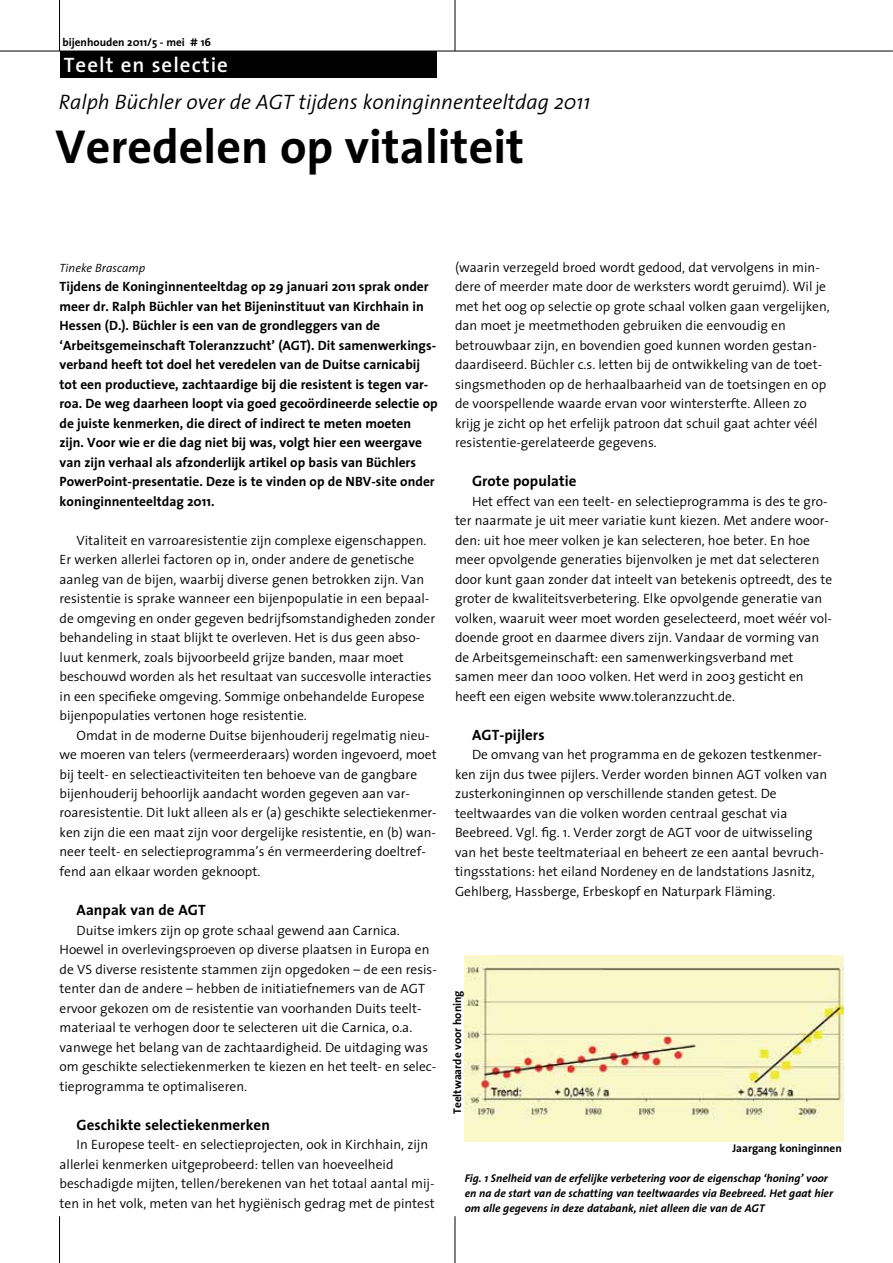
<style>
.page{position:relative;width:893px;height:1263px;background:#fff}
.page>*{position:absolute;margin:0;border:0;box-sizing:border-box;transform-origin:0 0}
.t1{font:700 48px "The Sans";color:#000}
.t2{font:italic 300 21px "The Sans";color:#000}
.t3{font:600 21px "The Sans";letter-spacing:.05em;color:#fff}
.t4{font:700 15px "The Sans";letter-spacing:.005em;color:#000}
.t5{font:300 13.5px/19.5px "The Sans";color:#000}
.t6{font:700 13.5px/19.5px "The Sans";color:#000}
.t7{font:italic 300 12px "The Sans";color:#000}
.t8{font:italic 700 11.25px/15px "The Sans";color:#000}
.t9{font:700 11.25px "The Sans";color:#000}
</style>
<div class="page">
<hr style="left:0;top:51px;width:893px;height:1px;background:#000">
<hr style="left:59px;top:0;width:1px;height:51px;background:#000">
<hr style="left:455px;top:0;width:1px;height:51px;background:#000">
<hr style="left:59px;top:1216px;width:1px;height:47px;background:#000">
<hr style="left:455px;top:1216px;width:1px;height:47px;background:#000">
<div style="left:60px;top:51px;width:376px;height:26px;background:#000"></div>
<img style="left:464px;top:955px;width:379px;height:186px">
<p class="t9" style="left:63px;top:33px;width:150px">bijenhouden 2011/5 - mei # 16</p>
<h2 class="t3" style="left:64px;top:47px;width:166px">Teelt en selectie</h2>
<h2 class="t2" style="left:59px;top:84px;width:533px">Ralph Büchler over de AGT tijdens koninginnenteeltdag 2011</h2>
<h1 class="t1" style="left:56px;top:107px;width:470px">Veredelen op vitaliteit</h1>
<p class="t7" style="left:60px;top:258px;width:87px">Tineke Brascamp</p>
<p class="t6" style="left:60px;top:276px;width:380px">Tijdens de Koninginnenteeltdag op 29 januari 2011 sprak onder meer dr. Ralph Büchler van het Bijeninstituut van Kirchhain in Hessen (D.). Büchler is een van de grondleggers van de ‘Arbeitsgemeinschaft Toleranzzucht’ (AGT). Dit samenwerkings&shy;verband heeft tot doel het veredelen van de Duitse carnicabij tot een productieve, zachtaardige bij die resistent is tegen var&shy;roa. De weg daarheen loopt via goed gecoördineerde selectie op de juiste kenmerken, die direct of indirect te meten moeten zijn. Voor wie er die dag niet bij was, volgt hier een weergave van zijn verhaal als afzonderlijk artikel op basis van Büchlers PowerPoint-presentatie. Deze is te vinden op de NBV-site onder koninginnenteeltdag 2011.</p>
<p class="t5" style="left:60px;top:530px;width:377px;text-indent:17px">Vitaliteit en varroaresistentie zijn complexe eigenschappen.<br>Er werken allerlei factoren op in, onder andere de genetische aanleg van de bijen, waarbij diverse genen betrokken zijn. Van resistentie is sprake wanneer een bijenpopulatie in een bepaal&shy;de omgeving en onder gegeven bedrijfsomstandigheden zonder behandeling in staat blijkt te overleven. Het is dus geen abso&shy;luut kenmerk, zoals bijvoorbeeld grijze banden, maar moet beschouwd worden als het resultaat van succesvolle interacties in een specifieke omgeving. Sommige onbehandelde Europese bijenpopulaties vertonen hoge resistentie.</p>
<p class="t5" style="left:60px;top:725px;width:379px;text-indent:17px">Omdat in de moderne Duitse bijenhouderij regelmatig nieu&shy;we moeren van telers (vermeerderaars) worden ingevoerd, moet bij teelt- en selectieactiviteiten ten behoeve van de gangbare bijenhouderij behoorlijk aandacht worden gegeven aan var&shy;roaresistentie. Dit lukt alleen als er (a) geschikte selectiekenmer&shy;ken zijn die een maat zijn voor dergelijke resistentie, en (b) wan&shy;neer teelt- en selectieprogramma’s én vermeerdering doeltref&shy;fend aan elkaar worden geknoopt.</p>
<p class="t4" style="left:77px;top:897px;width:131px">Aanpak van de AGT</p>
<p class="t5" style="left:60px;top:920px;width:379px;text-indent:17px">Duitse imkers zijn op grote schaal gewend aan Carnica.<br>Hoewel in overlevingsproeven op diverse plaatsen in Europa en de VS diverse resistente stammen zijn opgedoken – de een resis&shy;tenter dan de andere – hebben de initiatiefnemers van de AGT ervoor gekozen om de resistentie van voorhanden Duits teelt&shy;materiaal te verhogen door te selecteren uit die Carnica, o.a. vanwege het belang van de zachtaardigheid. De uitdaging was om geschikte selectiekenmerken te kiezen en het teelt- en selec&shy;tieprogramma te optimaliseren.</p>
<p class="t4" style="left:77px;top:1112px;width:195px">Geschikte selectiekenmerken</p>
<p class="t5" style="left:60px;top:1134px;width:377px;text-indent:17px">In Europese teelt- en selectieprojecten, ook in Kirchhain, zijn allerlei kenmerken uitgeprobeerd: tellen van hoeveelheid beschadigde mijten, tellen/berekenen van het totaal aantal mij&shy;ten in het volk, meten van het hygiënisch gedrag met de pintest</p>
<p class="t5" style="left:455px;top:257px;width:376px">(waarin verzegeld broed wordt gedood, dat vervolgens in min&shy;dere of meerder mate door de werksters wordt geruimd). Wil je met het oog op selectie op grote schaal volken gaan vergelijken, dan moet je meetmethoden gebruiken die eenvoudig en betrouwbaar zijn, en bovendien goed kunnen worden gestan&shy;daardiseerd. Büchler c.s. letten bij de ontwikkeling van de toet&shy;singsmethoden op de herhaalbaarheid van de toetsingen en op de voorspellende waarde ervan voor wintersterfte. Alleen zo krijg je zicht op het erfelijk patroon dat schuil gaat achter véél resistentie-gerelateerde gegevens.</p>
<p class="t4" style="left:472px;top:468px;width:106px">Grote populatie</p>
<p class="t5" style="left:455px;top:491px;width:379px;text-indent:17px">Het effect van een teelt- en selectieprogramma is des te gro&shy;ter naarmate je uit meer variatie kunt kiezen. Met andere woor&shy;den: uit hoe meer volken je kan selecteren, hoe beter. En hoe meer opvolgende generaties bijenvolken je met dat selecteren door kunt gaan zonder dat inteelt van betekenis optreedt, des te groter de kwaliteitsverbetering. Elke opvolgende generatie van volken, waaruit weer moet worden geselecteerd, moet wéér vol&shy;doende groot en daarmee divers zijn. Vandaar de vorming van de Arbeitsgemeinschaft: een samenwerkingsverband met samen meer dan 1000 volken. Het werd in 2003 gesticht en heeft een eigen website www.toleranzzucht.de.</p>
<p class="t4" style="left:472px;top:722px;width:74px">AGT-pijlers</p>
<p class="t5" style="left:455px;top:744px;width:374px;text-indent:17px">De omvang van het programma en de gekozen testkenmer&shy;ken zijn dus twee pijlers. Verder worden binnen AGT volken van zusterkoninginnen op verschillende standen getest. De teeltwaardes van die volken worden centraal geschat via Beebreed. Vgl. fig. 1. Verder zorgt de AGT voor de uitwisseling van het beste teeltmateriaal en beheert ze een aantal bevruch&shy;tingsstations: het eiland Nordeney en de landstations Jasnitz, Gehlberg, Hassberge, Erbeskopf en Naturpark Fläming.</p>
<p class="t9" style="left:448px;top:1114px;width:125px;rotate:-90deg">Teeltwaarde voor honing</p>
<p class="t9" style="left:732px;top:1138px;width:111px">Jaargang koninginnen</p>
<p class="t8" style="left:465px;top:1171px;width:370px">Fig. 1 Snelheid van de erfelijke verbetering voor de eigenschap ‘honing’ voor en na de start van de schatting van teeltwaardes via Beebreed. Het gaat hier om alle gegevens in deze databank, niet alleen die van de AGT</p>
</div>
